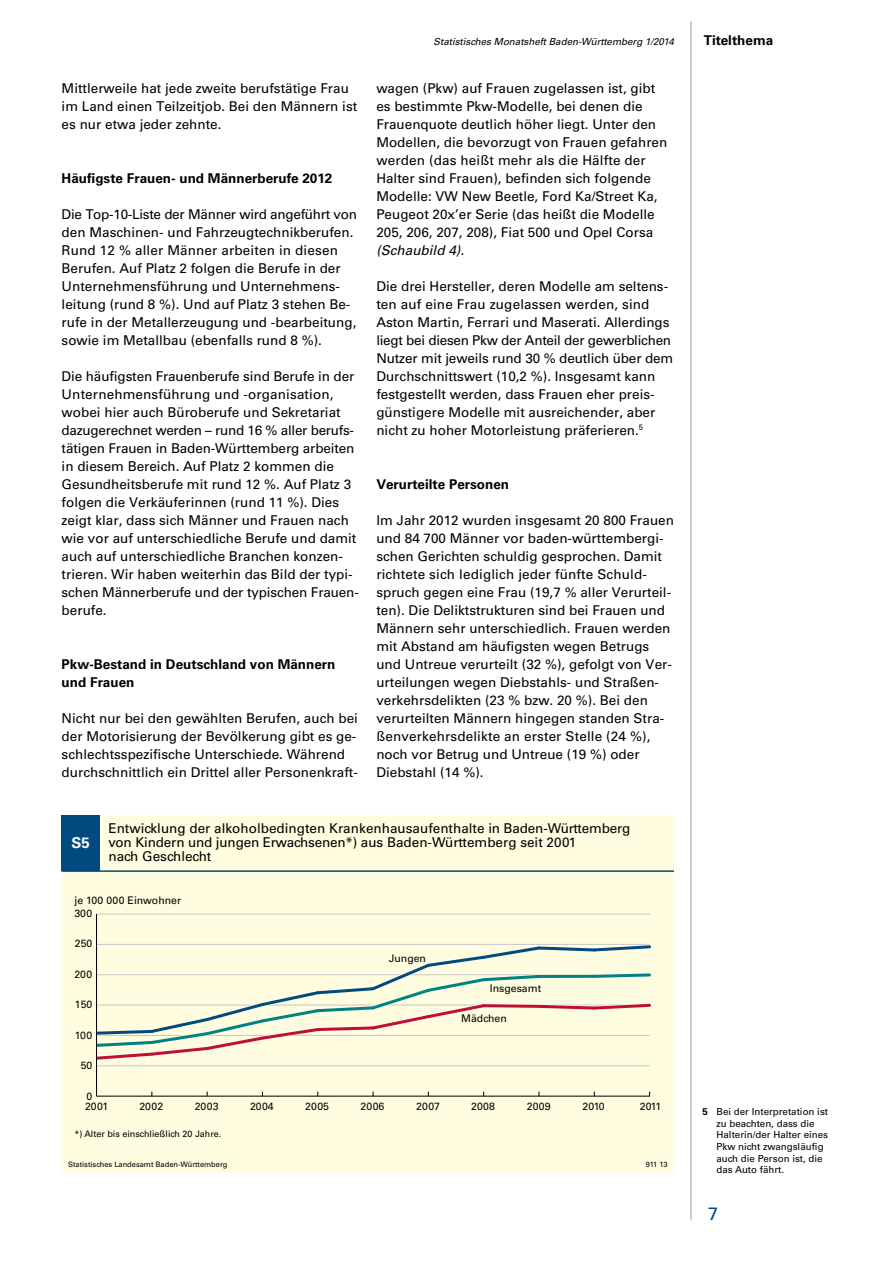
<style>
.page{position:relative;width:893px;height:1263px;background:#fff}
.page>*{position:absolute;margin:0;border:0;box-sizing:border-box;transform-origin:0 0}
.t1{font:18px "Univers";color:#004a7f}
.t2{font:700 15px "Univers";color:#fff}
.t3{font:13.5px/18px "Univers";color:#000}
.t4{font:700 13.5px/18px "Univers";color:#000}
.t5{font:italic 13.5px "Univers";color:#000}
.t6{font:10.5px "Univers";color:#000}
.t7{font:9.75px/11.7px "Univers";color:#000}
.t8{font:italic 9.75px "Univers";color:#000}
.t9{font:9px "Univers";color:#000}
.t10{font:7.5px "Univers";color:#000}
.s1{font-weight:700}
</style>
<div class="page">
<hr style="left:691px;top:21px;width:1px;height:1199px;background:#9c9e9f">
<div style="left:62px;top:816px;width:612px;height:357px;background:#fffcdf"></div>
<div style="left:62px;top:816px;width:38px;height:55px;background:#004a7f"></div>
<hr style="left:62px;top:870px;width:612px;height:2px;background:#004a7f">
<hr style="left:97px;top:1065px;width:553px;height:1px;background:#c6c7c8">
<hr style="left:97px;top:914px;width:553px;height:1px;background:#c6c7c8">
<svg style="left:97px;top:942px;width:554px;height:121px"></svg>
<hr style="left:97px;top:1096px;width:553px;height:1px;background:#000">
<hr style="left:96px;top:914px;width:1px;height:182px;background:#000">
<p class="t3" style="left:62px;top:79px;width:297px">Mittlerweile hat jede zweite berufstätige Frau im Land einen Teilzeitjob. Bei den Männern ist es nur etwa jeder zehnte.</p>
<p class="t4" style="left:62px;top:169px;width:272px">Häufigste Frauen- und Männerberufe 2012</p>
<p class="t3" style="left:62px;top:205px;width:297px">Die Top-10-Liste der Männer wird angeführt von den Maschinen- und Fahrzeugtechnikberufen.<br>Rund 12 % aller Männer arbeiten in diesen Berufen. Auf Platz 2 folgen die Berufe in der Unternehmensführung und Unternehmens&shy;leitung (rund 8 %). Und auf Platz 3 stehen Be&shy;rufe in der Metallerzeugung und -bearbeitung, sowie im Metallbau (ebenfalls rund 8 %).</p>
<p class="t3" style="left:62px;top:367px;width:298px">Die häufigsten Frauenberufe sind Berufe in der Unternehmensführung und -organisation, wobei hier auch Büroberufe und Sekretariat dazugerechnet werden – rund 16 % aller berufs&shy;tätigen Frauen in Baden-Württemberg arbeiten in diesem Bereich. Auf Platz 2 kommen die Gesundheitsberufe mit rund 12 %. Auf Platz 3 folgen die Verkäuferinnen (rund 11 %). Dies zeigt klar, dass sich Männer und Frauen nach wie vor auf unterschiedliche Berufe und damit auch auf unterschiedliche Branchen konzen&shy;trieren. Wir haben weiterhin das Bild der typi&shy;schen Männerberufe und der typischen Frauen&shy;berufe.</p>
<p class="t4" style="left:62px;top:655px;width:275px">Pkw-Bestand in Deutschland von Männern und Frauen</p>
<p class="t3" style="left:62px;top:709px;width:298px">Nicht nur bei den gewählten Berufen, auch bei der Motorisierung der Bevölkerung gibt es ge&shy;schlechtsspezifische Unterschiede. Während durchschnittlich ein Drittel aller Personenkraft-</p>
<p class="t8" style="left:434px;top:35px;width:242px">Statistisches Monatsheft Baden-Württemberg 1/2014</p>
<p class="t4" style="left:704px;top:31px;width:71px">Titelthema</p>
<p class="t3" style="left:376px;top:79px;width:293px">wagen (Pkw) auf Frauen zugelassen ist, gibt es bestimmte Pkw-Modelle, bei denen die Frauenquote deutlich höher liegt. Unter den Modellen, die bevorzugt von Frauen gefahren werden (das heißt mehr als die Hälfte der Halter sind Frauen), befinden sich folgende Modelle: VW New Beetle, Ford Ka/Street Ka, Peugeot 20x’er Serie (das heißt die Modelle 205, 206, 207, 208), Fiat 500 und Opel Corsa</p>
<p class="t5" style="left:376px;top:242px;width:89px">(Schaubild 4).</p>
<p class="t3" style="left:376px;top:277px;width:298px">Die drei Hersteller, deren Modelle am seltens&shy;ten auf eine Frau zugelassen werden, sind Aston Martin, Ferrari und Maserati. Allerdings liegt bei diesen Pkw der Anteil der gewerblichen Nutzer mit jeweils rund 30 % deutlich über dem Durchschnittswert (10,2 %). Insgesamt kann festgestellt werden, dass Frauen eher preis&shy;günstigere Modelle mit ausreichender, aber nicht zu hoher Motorleistung präferieren.<sup>5</sup></p>
<p class="t4" style="left:376px;top:475px;width:134px">Verurteilte Personen</p>
<p class="t3" style="left:376px;top:511px;width:299px">Im Jahr 2012 wurden insgesamt 20 800 Frauen und 84 700 Männer vor baden-württembergi&shy;schen Gerichten schuldig gesprochen. Damit richtete sich lediglich jeder fünfte Schuld&shy;spruch gegen eine Frau (19,7 % aller Verurteil&shy;ten). Die Deliktstrukturen sind bei Frauen und Männern sehr unterschiedlich. Frauen werden mit Abstand am häufigsten wegen Betrugs und Untreue verurteilt (32 %), gefolgt von Ver&shy;urteilungen wegen Diebstahls- und Straßen&shy;verkehrsdelikten (23 % bzw. 20 %). Bei den verurteilten Männern hingegen standen Stra&shy;ßenverkehrsdelikte an erster Stelle (24 %), noch vor Betrug und Untreue (19 %) oder Diebstahl (14 %).</p>
<p class="t2" style="left:72px;top:834px;width:20px">S5</p>
<p class="t3" style="left:108px;top:821px;width:524px;line-height:14.2px">Entwicklung der alkoholbedingten Krankenhausaufenthalte in Baden-Württemberg von Kindern und jungen Erwachsenen*) aus Baden-Württemberg seit 2001<br>nach Geschlecht</p>
<p class="t6" style="left:74px;top:894px;width:108px">je 100 000 Einwohner</p>
<p class="t6" style="left:74px;top:907px;width:19px">300</p>
<p class="t6" style="left:75px;top:937px;width:19px">250</p>
<p class="t6" style="left:74px;top:968px;width:19px">200</p>
<p class="t6" style="left:75px;top:998px;width:19px">150</p>
<p class="t6" style="left:75px;top:1029px;width:19px">100</p>
<p class="t6" style="left:81px;top:1059px;width:13px">50</p>
<p class="t6" style="left:87px;top:1090px;width:7px">0</p>
<p class="t6" style="left:389px;top:952px;width:39px">Jungen</p>
<p class="t6" style="left:490px;top:982px;width:53px">Insgesamt</p>
<p class="t6" style="left:461px;top:1012px;width:47px">Mädchen</p>
<p class="t6" style="left:85px;top:1100px;width:25px">2001</p>
<p class="t6" style="left:139px;top:1100px;width:25px">2002</p>
<p class="t6" style="left:195px;top:1100px;width:25px">2003</p>
<p class="t6" style="left:250px;top:1100px;width:25px">2004</p>
<p class="t6" style="left:305px;top:1100px;width:25px">2005</p>
<p class="t6" style="left:361px;top:1100px;width:25px">2006</p>
<p class="t6" style="left:416px;top:1100px;width:25px">2007</p>
<p class="t6" style="left:471px;top:1100px;width:25px">2008</p>
<p class="t6" style="left:527px;top:1100px;width:25px">2009</p>
<p class="t6" style="left:583px;top:1100px;width:24px">2010</p>
<p class="t6" style="left:640px;top:1100px;width:23px">2011</p>
<p class="t9" style="left:74px;top:1128px;width:149px">*) Alter bis einschließlich 20 Jahre.</p>
<p class="t10" style="left:68px;top:1160px;width:161px">Statistisches Landesamt Baden-Württemberg</p>
<p class="t10" style="left:646px;top:1159px;width:23px">911 13</p>
<p class="t7" style="left:716px;top:1105px;width:113px;text-indent:-14px"><span class="s1">5</span> Bei der Interpretation ist zu beachten, dass die<br>Halterin/der Halter eines<br>Pkw nicht zwangsläufig auch die Person ist, die das Auto fährt.</p>
<h1 class="t1" style="left:708px;top:1203px;width:12px">7</h1>
</div>
